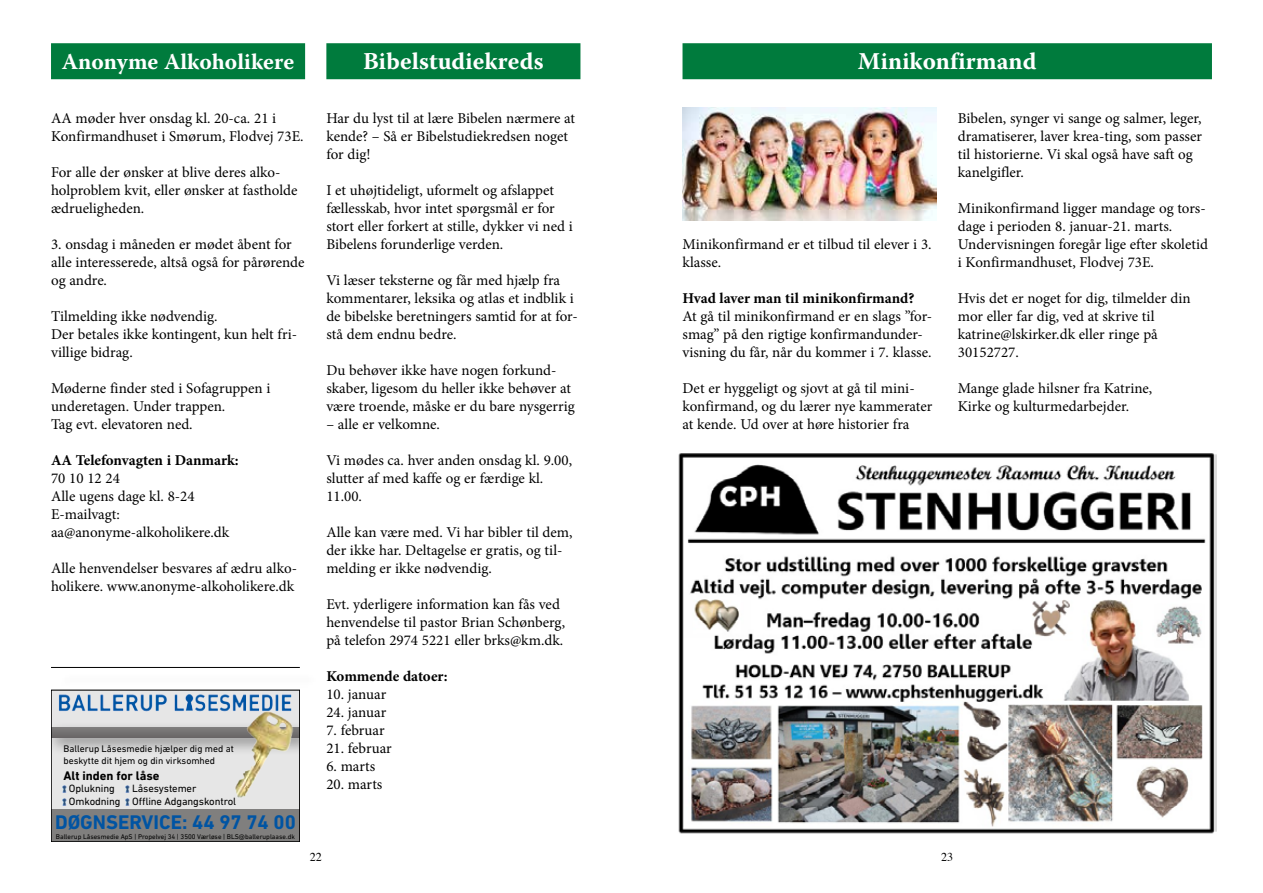
<style>
.page{position:relative;width:1263px;height:893px;background:#fff}
.page>*{position:absolute;margin:0;border:0;box-sizing:border-box;transform-origin:0 0}
.t1{font:700 24px "Warnock Pro";color:#fff}
.t2{font:700 22.5px "Warnock Pro";color:#fff}
.t3{font:700 20.1px "DIN Next LT Pro";color:#0054a3}
.t4{font:15px/18px "Minion Pro";color:#000}
.t5{font:700 15px "Minion Pro";color:#000}
.t6{font:700 12.75px "DIN Next LT Pro";color:#000}
.t7{font:12px "Times";color:#000}
.t8{font:10.8px/12.9px "DIN Next LT Pro";letter-spacing:-.01em;color:#000}
.t9{font:9.75px/11.7px "DIN Next LT Pro";color:#000}
.t10{font:6.9px "DIN Next LT Pro";color:#000}
</style>
<div class="page">
<div style="left:51px;top:43px;width:254px;height:36px;background:#007b3d"></div>
<div style="left:326px;top:43px;width:254px;height:36px;background:#007b3d"></div>
<div style="left:682px;top:43px;width:530px;height:36px;background:#007b3d"></div>
<img style="left:682px;top:107px;width:254px;height:113px">
<div style="left:51px;top:690px;width:249px;height:152px;background:#e6e6e6"></div>
<div style="left:52px;top:810px;width:248px;height:32px;background:#807f7e"></div>
<img style="left:58px;top:694px;width:234px;height:18px">
<svg style="left:63px;top:785px;width:4px;height:7px"></svg>
<svg style="left:63px;top:798px;width:4px;height:7px"></svg>
<div style="left:51px;top:721px;width:249px;height:35px;background:#000;opacity:.4"></div>
<div style="left:51px;top:728px;width:249px;height:10px;background:#727070"></div>
<svg style="left:126px;top:785px;width:4px;height:7px"></svg>
<svg style="left:126px;top:798px;width:4px;height:7px"></svg>
<img style="left:235px;top:710px;width:58px;height:88px">
<div style="left:51px;top:690px;width:249px;height:152px;border:1px solid #000"></div>
<img style="left:678px;top:453px;width:538px;height:381px">
<hr style="left:51px;top:667px;width:249px;height:1px;background:#000">
<h2 class="t2" style="left:62px;top:48px;width:234px">Anonyme Alkoholikere</h2>
<p class="t4" style="left:51px;top:109px;width:254px">AA møder hver onsdag kl. 20-ca. 21 i<br>Konfirmandhuset i Smørum, Flodvej 73E.</p>
<p class="t4" style="left:51px;top:163px;width:248px">For alle der ønsker at blive deres alko&shy;holproblem kvit, eller ønsker at fastholde ædrueligheden.</p>
<p class="t4" style="left:51px;top:235px;width:255px">3. onsdag i måneden er mødet åbent for alle interesserede, altså også for pårørende og andre.</p>
<p class="t4" style="left:51px;top:307px;width:248px">Tilmelding ikke nødvendig.<br>Der betales ikke kontingent, kun helt fri&shy;villige bidrag.</p>
<p class="t4" style="left:51px;top:379px;width:221px">Møderne finder sted i Sofagruppen i underetagen. Under trappen.<br>Tag evt. elevatoren ned.</p>
<p class="t5" style="left:51px;top:450px;width:189px">AA Telefonvagten i Danmark:</p>
<p class="t4" style="left:51px;top:469px;width:180px">70 10 12 24<br>Alle ugens dage kl. 8-24<br>E-mailvagt: aa@anonyme-alkoholikere.dk</p>
<p class="t4" style="left:51px;top:559px;width:248px">Alle henvendelser besvares af ædru alko&shy;holikere. www.anonyme-alkoholikere.dk</p>
<p class="t9" style="left:63px;top:743px;width:172px">Ballerup Låsesmedie hjælper dig med at beskytte dit hjem og din virksomhed</p>
<p class="t8" style="left:132px;top:782px;width:106px">Låsesystemer<br>Offline Adgangskontrol</p>
<p class="t6" style="left:63px;top:768px;width:98px">Alt inden for låse</p>
<p class="t8" style="left:69px;top:782px;width:53px">Oplukning<br>Omkodning</p>
<h3 class="t3" style="left:55px;top:810px;width:242px">DØGNSERVICE: 44 97 74 00</h3>
<p class="t10" style="left:56px;top:832px;width:240px">Ballerup Låsesmedie ApS | Propelvej 34 | 3500 Værløse | BLS@balleruplaase.dk</p>
<h1 class="t1" style="left:363px;top:47px;width:182px">Bibelstudiekreds</h1>
<p class="t4" style="left:326px;top:109px;width:250px">Har du lyst til at lære Bibelen nærmere at kende? – Så er Bibelstudiekredsen noget for dig!</p>
<p class="t4" style="left:326px;top:181px;width:248px">I et uhøjtideligt, uformelt og afslappet fællesskab, hvor intet spørgsmål er for stort eller forkert at stille, dykker vi ned i Bibelens forunderlige verden.</p>
<p class="t4" style="left:326px;top:271px;width:253px">Vi læser teksterne og får med hjælp fra kommentarer, leksika og atlas et indblik i de bibelske beretningers samtid for at for&shy;stå dem endnu bedre.</p>
<p class="t4" style="left:326px;top:361px;width:250px">Du behøver ikke have nogen forkund&shy;skaber, ligesom du heller ikke behøver at være troende, måske er du bare nysgerrig</p>
<p class="t4" style="left:326px;top:415px;width:115px">– alle er velkomne.</p>
<p class="t4" style="left:326px;top:451px;width:247px">Vi mødes ca. hver anden onsdag kl. 9.00, slutter af med kaffe og er færdige kl.<br>11.00.</p>
<p class="t4" style="left:326px;top:523px;width:248px">Alle kan være med. Vi har bibler til dem, der ikke har. Deltagelse er gratis, og til&shy;melding er ikke nødvendig.</p>
<p class="t4" style="left:326px;top:595px;width:240px">Evt. yderligere information kan fås ved henvendelse til pastor Brian Schønberg, på telefon 2974 5221 eller brks@km.dk.</p>
<p class="t5" style="left:326px;top:666px;width:123px">Kommende datoer:</p>
<p class="t4" style="left:326px;top:685px;width:61px">10. januar</p>
<p class="t4" style="left:326px;top:703px;width:61px">24. januar</p>
<p class="t4" style="left:326px;top:721px;width:60px">7. februar</p>
<p class="t4" style="left:326px;top:739px;width:67px">21. februar</p>
<p class="t4" style="left:326px;top:757px;width:50px">6. marts</p>
<p class="t4" style="left:326px;top:775px;width:58px">20. marts</p>
<h1 class="t1" style="left:858px;top:47px;width:180px">Minikonfirmand</h1>
<p class="t4" style="left:682px;top:235px;width:251px">Minikonfirmand er et tilbud til elever i 3. klasse.</p>
<p class="t5" style="left:682px;top:288px;width:233px">Hvad laver man til minikonfirmand?</p>
<p class="t4" style="left:682px;top:307px;width:251px">At gå til minikonfirmand er en slags ”for&shy;smag” på den rigtige konfirmandunder&shy;visning du får, når du kommer i 7. klasse.</p>
<p class="t4" style="left:682px;top:379px;width:251px">Det er hyggeligt og sjovt at gå til mini&shy;konfirmand, og du lærer nye kammerater at kende. Ud over at høre historier fra</p>
<p class="t4" style="left:958px;top:109px;width:246px">Bibelen, synger vi sange og salmer, leger, dramatiserer, laver krea-ting, som passer til historierne. Vi skal også have saft og kanelgifler.</p>
<p class="t4" style="left:958px;top:199px;width:252px">Minikonfirmand ligger mandage og tors&shy;dage i perioden 8. januar-21. marts.<br>Undervisningen foregår lige efter skoletid i Konfirmandhuset, Flodvej 73E.</p>
<p class="t4" style="left:958px;top:289px;width:234px">Hvis det er noget for dig, tilmelder din mor eller far dig, ved at skrive til katrine@lskirker.dk eller ringe på<br>30152727.</p>
<p class="t4" style="left:958px;top:379px;width:196px">Mange glade hilsner fra Katrine,<br>Kirke og kulturmedarbejder.</p>
<p class="t7" style="left:310px;top:846px;width:13px">22</p>
<p class="t7" style="left:941px;top:846px;width:13px">23</p>
</div>
